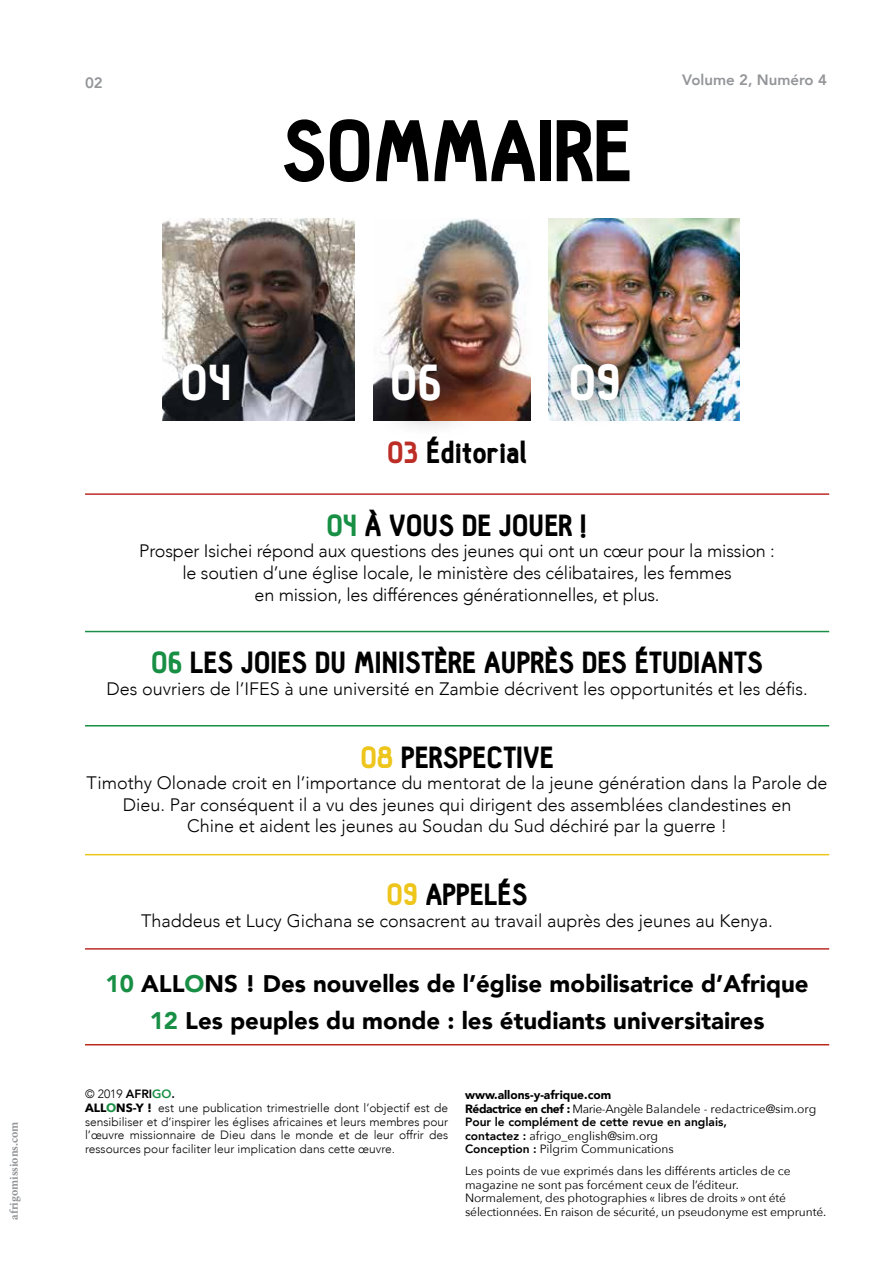
<style>
.page{position:relative;width:893px;height:1263px;background:#fff}
.page>*{position:absolute;margin:0;border:0;box-sizing:border-box;transform-origin:0 0}
.t1{font:900 85.5px "Hallosans";letter-spacing:-.02em;color:#000}
.t2{font:900 49.5px "Hallosans";color:#fff}
.t3{font:900 30px "Hallosans";color:#000}
.t4{font:900 24px/37.3px "Avenir";color:#000;text-align:center}
.t5{font:300 18px/21.6px "Avenir";color:#000;text-align:center}
.t6{font:800 15px "Avenir";color:#939598}
.t7{font:12px/13.5px "Avenir Next";color:#000}
.t8{font:300 12px/13.5px "Avenir";color:#000}
.t9{font:800 12px "Avenir";color:#000}
.t10{font:900 12px "Avenir";color:#000}
.t11{font:700 12px "Minion Pro";color:#939598}
.s1{color:#bc2d26}
.s2{color:#188f45}
.s3{color:#edc51b}
.s4{font-weight:800}
.s5{font-weight:800;color:#188f45}
.s6{font-family:"Avenir Next";font-weight:700}
.s7{font-family:"Avenir Next";font-weight:700;color:#1a9145}
.s8{font-family:"Avenir";font-weight:900}
.s9{font-family:"Avenir";font-weight:800}
</style>
<div class="page">
<hr style="left:85px;top:1044px;width:744px;height:1px;background:#bd2919">
<img style="left:163px;top:219px;width:191px;height:201px">
<img style="left:548px;top:219px;width:192px;height:201px">
<img style="left:373px;top:219px;width:157px;height:201px">
<div style="left:376px;top:347px;width:102px;height:91px;background:#000;opacity:.75"></div>
<div style="left:544px;top:336px;width:103px;height:91px;background:#000;opacity:.75"></div>
<hr style="left:85px;top:493px;width:744px;height:2px;background:#bc2d26">
<hr style="left:85px;top:631px;width:744px;height:1px;background:#188f45">
<hr style="left:85px;top:725px;width:744px;height:1px;background:#188f45">
<hr style="left:85px;top:854px;width:744px;height:1px;background:#edc51b">
<hr style="left:85px;top:948px;width:744px;height:2px;background:#bc2d26">
<p class="t6" style="left:85px;top:71px;width:19px">02</p>
<p class="t6" style="left:682px;top:68px;width:146px">Volume 2, Numéro 4</p>
<h1 class="t1" style="left:282px;top:105px;width:352px">SOMMAIRE</h1>
<p class="t11" style="left:6px;top:1220px;width:100px;rotate:-90deg">afrigomissions.com</p>
<h2 class="t2" style="left:181px;top:355px;width:53px">04</h2>
<h2 class="t2" style="left:390px;top:355px;width:53px">06</h2>
<h2 class="t2" style="left:569px;top:355px;width:53px">09</h2>
<h3 class="t3" style="left:387px;top:436px;width:141px"><span class="s1">03</span> Éditorial</h3>
<h3 class="t3" style="left:326px;top:509px;width:263px"><span class="s2">04</span> À VOUS DE JOUER !</h3>
<p class="t5" style="left:139px;top:540px;width:637px">Prosper Isichei répond aux questions des jeunes qui ont un cœur pour la mission : le soutien d’une église locale, le ministère des célibataires, les femmes<br>en mission, les différences générationnelles, et plus.</p>
<h3 class="t3" style="left:151px;top:646px;width:613px"><span class="s2">06</span> LES JOIES DU MINISTÈRE AUPRÈS DES ÉTUDIANTS</h3>
<p class="t5" style="left:106px;top:678px;width:703px">Des ouvriers de l’IFES à une université en Zambie décrivent les opportunités et les défis.</p>
<h3 class="t3" style="left:360px;top:741px;width:195px"><span class="s3">08</span> PERSPECTIVE</h3>
<p class="t5" style="left:87px;top:772px;width:742px">Timothy Olonade croit en l’importance du mentorat de la jeune génération dans la Parole de<br>Dieu. Par conséquent il a vu des jeunes qui dirigent des assemblées clandestines en<br>Chine et aident les jeunes au Soudan du Sud déchiré par la guerre !</p>
<h3 class="t3" style="left:387px;top:878px;width:143px"><span class="s3">09</span> APPELÉS</h3>
<p class="t5" style="left:141px;top:909px;width:633px">Thaddeus et Lucy Gichana se consacrent au travail auprès des jeunes au Kenya.</p>
<h3 class="t4" style="left:106px;top:964px;width:705px"><span class="s2">10</span> ALL<span class="s2">O</span>NS ! Des nouvelles de l’église mobilisatrice d’Afrique<br><span class="s2">12</span> Les peuples du monde : les étudiants universitaires</h3>
<p class="t8" style="left:85px;top:1087px;width:365px">© 2019 <span class="s4">AFRI</span><span class="s5">GO</span><span class="s4">.<br></span><span class="s6">ALL</span><span class="s7">O</span><span class="s6">NS-Y !</span> est une publication trimestrielle dont l’objectif est de sensibiliser et d’inspirer les églises africaines et leurs membres pour l’œuvre missionnaire de Dieu dans le monde et de leur offrir des ressources pour faciliter leur implication dans cette œuvre.</p>
<p class="t10" style="left:465px;top:1085px;width:148px">www.allons-y-afrique.com</p>
<p class="t7" style="left:465px;top:1101px;width:353px"><span class="s8">Rédactrice en chef :</span> Marie-Angèle Balandele - redactrice@sim.org</p>
<p class="t9" style="left:465px;top:1113px;width:264px">Pour le complément de cette revue en anglais,</p>
<p class="t7" style="left:465px;top:1128px;width:210px"><span class="s9">contactez :</span> afrigo_english@sim.org<br><span class="s9">Conception :</span> Pilgrim Communications</p>
<p class="t7" style="left:465px;top:1164px;width:363px">Les points de vue exprimés dans les différents articles de ce magazine ne sont pas forcément ceux de l’éditeur.<br>Normalement, des photographies « libres de droits » ont été sélectionnées. En raison de sécurité, un pseudonyme est emprunté.</p>
</div>
